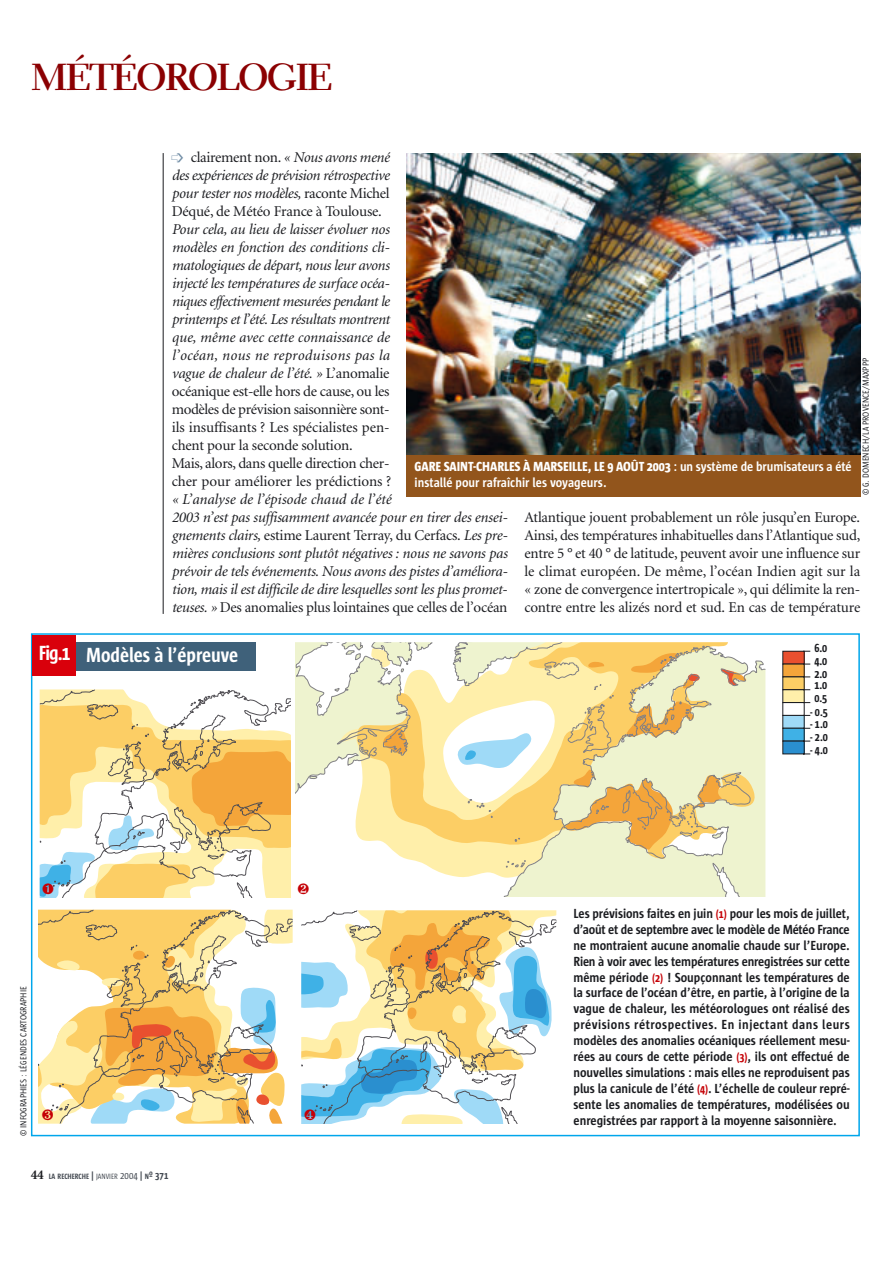
<style>
.page{position:relative;width:893px;height:1263px;background:#fff}
.page>*{position:absolute;margin:0;border:0;box-sizing:border-box;transform-origin:0 0}
.t1{font:700 37.5px "Electra LH";letter-spacing:-.05em;color:#8b0002}
.t2{font:700 21px "Sun Cd";color:#fff}
.t3{font:italic 15px/18px "Minion";letter-spacing:-.015em;color:#1b1c20}
.t4{font:15px/18px "Minion";letter-spacing:-.015em;color:#1b1c20;text-align:justify}
.t5{font:700 13.5px/15.9px "Sun";color:#1b1c20;text-align:justify;scale:.9 1}
.t6{font:700 13.5px/15.9px "Sun";color:#fff;scale:.9 1}
.t7{font:700 12px "Sun Cd";color:#1b1c20}
.t8{font:9px "Sun";color:#1b1c20;scale:.9 1}
.t9{font:700 7.8px "Sun Cd";color:#454b53}
.s1{font-style:normal}
.s2{font-weight:800}
.s3{font-family:"Minion";font-size:13.5px;color:#1b1c20}
.s4{font-size:10.5px}
.s5{font-weight:400}
.s6{font-weight:400;font-size:10.5px}
.s7{font-family:"Sun Cd";font-size:12px;color:#c50006}
</style>
<div class="page">
<svg style="left:757px;top:660px;width:9px;height:237px;fill:#eef3cf"></svg>
<svg style="left:782px;top:650px;width:29px;height:105px"></svg>
<img style="left:406px;top:153px;width:454px;height:302px">
<div style="left:32px;top:635px;width:44px;height:40px;background:#d9000b"></div>
<hr style="left:163px;top:153px;width:1px;height:461px;background:#1b1c20">
<div style="left:406px;top:455px;width:454px;height:41px;background:#92551c"></div>
<svg style="left:39px;top:910px;width:254px;height:214px"></svg>
<svg style="left:301px;top:911px;width:256px;height:213px"></svg>
<svg style="left:39px;top:642px;width:718px;height:255px"></svg>
<h1 class="t1" style="left:31px;top:62px;width:304px">MÉTÉOROLOGIE</h1>
<p class="t3" style="left:172px;top:149px;width:219px;text-align:justify;text-indent:19px"><span class="s1">clairement non.</span> « Nous avons mené des expériences de prévision rétrospective pour tester nos modèles, <span class="s1">raconte Michel Déqué, de Météo France à Toulouse.</span></p>
<p class="t3" style="left:172px;top:221px;width:221px">Pour cela, au lieu de laisser évoluer nos modèles en fonction des conditions cli&shy;matologiques de départ, nous leur avons injecté les températures de surface océa&shy;niques effectivement mesurées pendant le printemps et l’été. Les résultats montrent que, même avec cette connaissance de l’océan, nous ne reproduisons pas la vague de chaleur de l’été. » <span class="s1">L’anomalie océanique est-elle hors de cause, ou les modèles de prévision saisonnière sont&shy;ils insuffisants ? Les spécialistes pen&shy;chent pour la seconde solution.<br>Mais, alors, dans quelle direction cher&shy;cher pour améliorer les prédictions ?</span></p>
<p class="t3" style="left:172px;top:491px;width:337px">« L’analyse de l’épisode chaud de l’été<br>2003 n’est pas suffisamment avancée pour en tirer des ensei&shy;gnements clairs, <span class="s1">estime Laurent Terray, du Cerfacs.</span> Les pre&shy;mières conclusions sont plutôt négatives : nous ne savons pas prévoir de tels événements. Nous avons des pistes d’améliora&shy;tion, mais il est difficile de dire lesquelles sont les plus promet&shy;teuses. » <span class="s1">Des anomalies plus lointaines que celles de l’océan</span></p>
<p class="t8" style="left:862px;top:495px;width:154px;rotate:-90deg">© G. DOMENECH/LA PROVENCE/MAXPPP</p>
<p class="t6" style="left:414px;top:460px;width:487px"><span class="s2">GARE SAINT-CHARLES À MARSEILLE, LE 9 AOÛT 2003</span> : un système de brumisateurs a été installé pour rafraîchir les voyageurs.</p>
<p class="t4" style="left:524px;top:509px;width:337px">Atlantique jouent probablement un rôle jusqu’en Europe.<br>Ainsi, des températures inhabituelles dans l’Atlantique sud, entre 5 ° et 40 ° de latitude, peuvent avoir une influence sur le climat européen. De même, l’océan Indien agit sur la « zone de convergence intertropicale », qui délimite la ren&shy;contre entre les alizés nord et sud. En cas de température</p>
<h2 class="t2" style="left:39px;top:647px;width:201px">Fig.1 Modèles à l’épreuve</h2>
<p class="t8" style="left:20px;top:1136px;width:168px;rotate:-90deg">© INFOGRAPHIES : LÉGENDES CARTOGRAPHIE</p>
<p class="t9" style="left:31px;top:1173px;width:139px"><span class="s3">44</span> LA RECHERCHE <span class="s4">|</span> <span class="s5">JANVIER</span> <span class="s6">2004</span> <span class="s4">|</span> N<span class="s4">º 371</span></p>
<p class="t7" style="left:814px;top:643px;width:14px">6.0</p>
<p class="t7" style="left:814px;top:656px;width:14px">4.0</p>
<p class="t7" style="left:814px;top:669px;width:14px">2.0</p>
<p class="t7" style="left:814px;top:681px;width:14px">1.0</p>
<p class="t7" style="left:814px;top:694px;width:14px">0.5</p>
<p class="t7" style="left:810px;top:707px;width:19px">- 0.5</p>
<p class="t7" style="left:810px;top:719px;width:19px">- 1.0</p>
<p class="t7" style="left:810px;top:732px;width:19px">- 2.0</p>
<p class="t7" style="left:810px;top:746px;width:19px">- 4.0</p>
<p class="t5" style="left:573px;top:906px;width:308px">Les prévisions faites en juin <span class="s7">(1)</span> pour les mois de juillet, d’août et de septembre avec le modèle de Météo France ne montraient aucune anomalie chaude sur l’Europe.<br>Rien à voir avec les températures enregistrées sur cette même période <span class="s7">(2)</span> ! Soupçonnant les températures de la surface de l’océan d’être, en partie, à l’origine de la vague de chaleur, les météorologues ont réalisé des prévisions rétrospectives. En injectant dans leurs modèles des anomalies océaniques réellement mesu&shy;rées au cours de cette période <span class="s7">(3)</span>, ils ont effectué de nouvelles simulations : mais elles ne reproduisent pas plus la canicule de l’été <span class="s7">(4)</span>. L’échelle de couleur repré&shy;sente les anomalies de températures, modélisées ou enregistrées par rapport à la moyenne saisonnière.</p>
</div>
